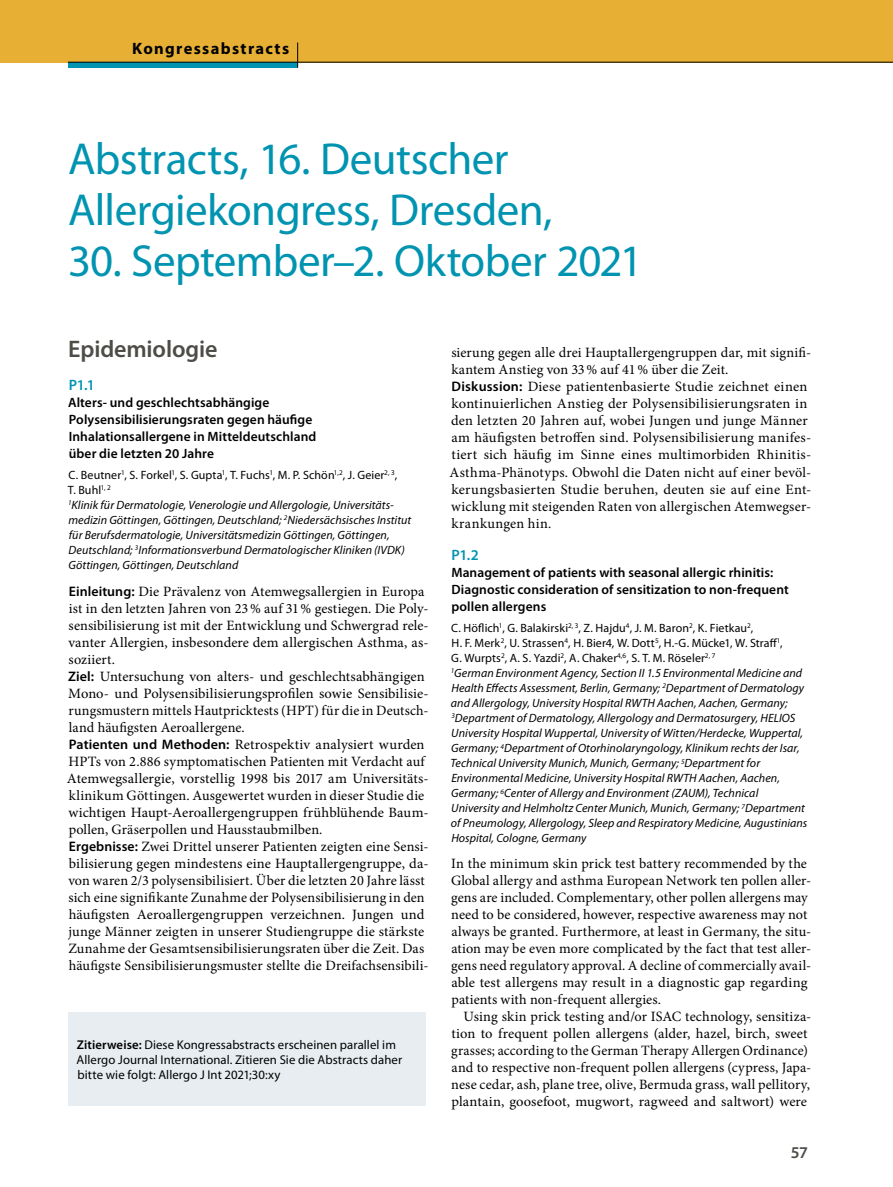
<style>
.page{position:relative;width:893px;height:1187px;background:#fff}
.page>*{position:absolute;margin:0;border:0;box-sizing:border-box;transform-origin:0 0}
.Title_1{font:45px/51px "Myriad Pro";letter-spacing:-.01em;color:#0094b1}
.SectionHeading_1_Tit{font:600 24px "Myriad Pro";letter-spacing:-.005em;color:#4d4c47}
.Category_x{font:700 16.5px "Myriad Pro";letter-spacing:.08em;color:#000}
.t1{font:600 16.5px "Myriad Pro";color:#4d4c47}
.SectionHeading_2_1{font:600 15px "Myriad Pro";color:#0094b1}
.Para_SectionHeading{font:14.25px/17px "Minion Pro";letter-spacing:.01em;color:#000}
.Para_x{font:14.25px/17px "Minion Pro";letter-spacing:.005em;color:#000}
.Para_Indent{font:14.25px/17px "Minion Pro";letter-spacing:.005em;color:#000}
.SectionHeading_3_2{font:600 13.5px/17px "Myriad Pro";letter-spacing:.005em;color:#000}
.Para_Box{font:12.75px/15px "Myriad Pro";letter-spacing:.005em;color:#000}
.Para_Author_Appendix{font:italic 12px/15px "Myriad Pro";letter-spacing:.005em;color:#000}
.Para_Author_Kongress{font:12px/15px "Myriad Pro";letter-spacing:.01em;color:#000}
.s1{font-family:"Myriad Pro";font-weight:600;font-size:13.8px}
.s2{font-weight:600}
</style>
<div class="page">
<div style="left:0;top:0;width:893px;height:62px;background:#e7b035"></div>
<div style="left:68px;top:1012px;width:357px;height:94px;background:#e7edf0"></div>
<div style="left:68px;top:62px;width:230px;height:5px;background:#0094b1"></div>
<hr style="left:68px;top:62px;width:230px;height:1px;background:#000">
<hr style="left:298px;top:62px;width:595px;height:1px;background:#000">
<svg style="left:297px;top:43px;width:1px;height:24px"></svg>
<p class="Category_x" style="left:132px;top:37px;width:158px">Kongressabstracts</p>
<p class="Title_1" style="left:68px;top:133px;width:486px">Abstracts, 16. Deutscher<br>Allergiekongress, Dresden,</p>
<p class="Title_1" style="left:68px;top:235px;width:576px">30. September–2. Oktober 2021</p>
<p class="SectionHeading_1_Tit" style="left:68px;top:334px;width:151px">Epidemiologie</p>
<p class="SectionHeading_2_1" style="left:69px;top:375px;width:28px">P1.1</p>
<p class="SectionHeading_3_2" style="left:68px;top:393px;width:250px">Alters- und geschlechtsabhängige Polysensibilisierungsraten gegen häufige Inhalationsallergene in Mitteldeutschland über die letzten 20 Jahre</p>
<p class="Para_Author_Kongress" style="left:68px;top:467px;width:331px">C. Beutner<sup>1</sup>, S. Forkel<sup>1</sup>, S. Gupta<sup>1</sup>, T. Fuchs<sup>1</sup>, M. P. Schön<sup>1,2</sup>, J. Geier<sup>2,</sup> <sup>3</sup>,<br>T. Buhl<sup>1,</sup> <sup>2</sup></p>
<p class="Para_Author_Appendix" style="left:68px;top:497px;width:345px"><sup>1</sup>Klinik für Dermatologie, Venerologie und Allergologie, Universitäts&shy;medizin Göttingen, Göttingen, Deutschland; <sup>2</sup>Niedersächsisches Institut für Berufsdermatologie, Universitätsmedizin Göttingen, Göttingen, Deutschland; <sup>3</sup>Informationsverbund Dermatologischer Kliniken (IVDK)<br>Göttingen, Göttingen, Deutschland</p>
<p class="Para_SectionHeading" style="left:68px;top:582px;width:362px"><span class="s1">Einleitung:</span> Die Prävalenz von Atemwegsallergien in Europa ist in den letzten Jahren von 23% auf 31% gestiegen. Die Poly&shy;sensibilisierung ist mit der Entwicklung und Schwergrad rele&shy;vanter Allergien, insbesondere dem allergischen Asthma, as&shy;soziiert.</p>
<p class="Para_SectionHeading" style="left:68px;top:667px;width:362px"><span class="s1">Ziel:</span> Untersuchung von alters- und geschlechtsabhängigen Mono- und Polysensibilisierungsprofilen sowie Sensibilisie&shy;rungsmustern mittels Hautpricktests (HPT) für die in Deutsch&shy;land häufigsten Aeroallergene.</p>
<p class="Para_SectionHeading" style="left:67px;top:735px;width:363px"><span class="s1">Patienten und Methoden:</span> Retrospektiv analysiert wurden HPTs von 2.886 symptomatischen Patienten mit Verdacht auf Atemwegsallergie, vorstellig 1998 bis 2017 am Universitäts&shy;klinikum Göttingen. Ausgewertet wurden in dieser Studie die wichtigen Haupt-Aeroallergengruppen frühblühende Baum&shy;pollen, Gräserpollen und Hausstaubmilben.</p>
<p class="Para_SectionHeading" style="left:68px;top:837px;width:362px"><span class="s1">Ergebnisse:</span> Zwei Drittel unserer Patienten zeigten eine Sensi&shy;bilisierung gegen mindestens eine Hauptallergengruppe, da&shy;von waren 2/3 polysensibilisiert. Über die letzten 20 Jahre lässt sich eine signifikante Zunahme der Polysensibilisierung in den häufigsten Aeroallergengruppen verzeichnen. Jungen und junge Männer zeigten in unserer Studiengruppe die stärkste Zunahme der Gesamtsensibilisierungsraten über die Zeit. Das häufigste Sensibilisierungsmuster stellte die Dreifachsensibili-</p>
<p class="Para_Box" style="left:77px;top:1036px;width:327px"><span class="s2">Zitierweise:</span> Diese Kongressabstracts erscheinen parallel im<br>Allergo Journal International. Zitieren Sie die Abstracts daher bitte wie folgt: Allergo J Int 2021;30:xy</p>
<p class="Para_SectionHeading" style="left:451px;top:344px;width:361px">sierung gegen alle drei Hauptallergengruppen dar, mit signifi&shy;kantem Anstieg von 33% auf 41% über die Zeit.</p>
<p class="Para_SectionHeading" style="left:450px;top:378px;width:363px"><span class="s1">Diskussion:</span> Diese patientenbasierte Studie zeichnet einen kontinuierlichen Anstieg der Polysensibilisierungsraten in den letzten 20 Jahren auf, wobei Jungen und junge Männer am häufigsten betroffen sind. Polysensibilisierung manifes&shy;tiert sich häufig im Sinne eines multimorbiden Rhinitis-Asthma-Phänotyps. Obwohl die Daten nicht auf einer bevöl&shy;kerungsbasierten Studie beruhen, deuten sie auf eine Ent&shy;wicklung mit steigenden Raten von allergischen Atemwegser&shy;krankungen hin.</p>
<p class="SectionHeading_2_1" style="left:451px;top:545px;width:29px">P1.2</p>
<p class="SectionHeading_3_2" style="left:451px;top:563px;width:339px">Management of patients with seasonal allergic rhinitis:<br>Diagnostic consideration of sensitization to non-frequent pollen allergens</p>
<p class="Para_Author_Kongress" style="left:451px;top:620px;width:333px">C. Höflich<sup>1</sup>, G. Balakirski<sup>2,</sup> <sup>3</sup>, Z. Hajdu<sup>4</sup>, J. M. Baron<sup>2</sup>, K. Fietkau<sup>2</sup>,<br>H. F. Merk<sup>2</sup>, U. Strassen<sup>4</sup>, H. Bier4, W. Dott<sup>5</sup>, H.-G. Mücke1, W. Straff<sup>1</sup>,<br>G. Wurpts<sup>2</sup>, A. S. Yazdi<sup>2</sup>, A. Chaker<sup>4,6</sup>, S. T. M. Röseler<sup>2,</sup> <sup>7</sup></p>
<p class="Para_Author_Appendix" style="left:450px;top:665px;width:358px"><sup>1</sup>German Environment Agency, Section II 1.5 Environmental Medicine and Health Effects Assessment, Berlin, Germany; <sup>2</sup>Department of Dermatology and Allergology, University Hospital RWTH Aachen, Aachen, Germany; <sup>3</sup>Department of Dermatology, Allergology and Dermatosurgery, HELIOS University Hospital Wuppertal, University of Witten/Herdecke, Wuppertal, Germany; <sup>4</sup>Department of Otorhinolaryngology, Klinikum rechts der Isar, Technical University Munich, Munich, Germany; <sup>5</sup>Department for Environmental Medicine, University Hospital RWTH Aachen, Aachen, Germany; <sup>6</sup>Center of Allergy and Environment (ZAUM), Technical University and Helmholtz Center Munich, Munich, Germany; <sup>7</sup>Department of Pneumology, Allergology, Sleep and Respiratory Medicine, Augustinians Hospital, Cologne, Germany</p>
<p class="Para_x" style="left:451px;top:854px;width:362px">In the minimum skin prick test battery recommended by the Global allergy and asthma European Network ten pollen aller&shy;gens are included. Complementary, other pollen allergens may need to be considered, however, respective awareness may not always be granted. Furthermore, at least in Germany, the situ&shy;ation may be even more complicated by the fact that test aller&shy;gens need regulatory approval. A decline of commercially avail&shy;able test allergens may result in a diagnostic gap regarding patients with non-frequent allergies.</p>
<p class="Para_Indent" style="left:451px;top:1008px;width:361px;text-indent:12px">Using skin prick testing and/or ISAC technology, sensitiza&shy;tion to frequent pollen allergens (alder, hazel, birch, sweet grasses; according to the German Therapy Allergen Ordinance) and to respective non-frequent pollen allergens (cypress, Japa&shy;nese cedar, ash, plane tree, olive, Bermuda grass, wall pellitory, plantain, goosefoot, mugwort, ragweed and saltwort) were</p>
<p class="t1" style="left:791px;top:1141px;width:19px">57</p>
</div>
